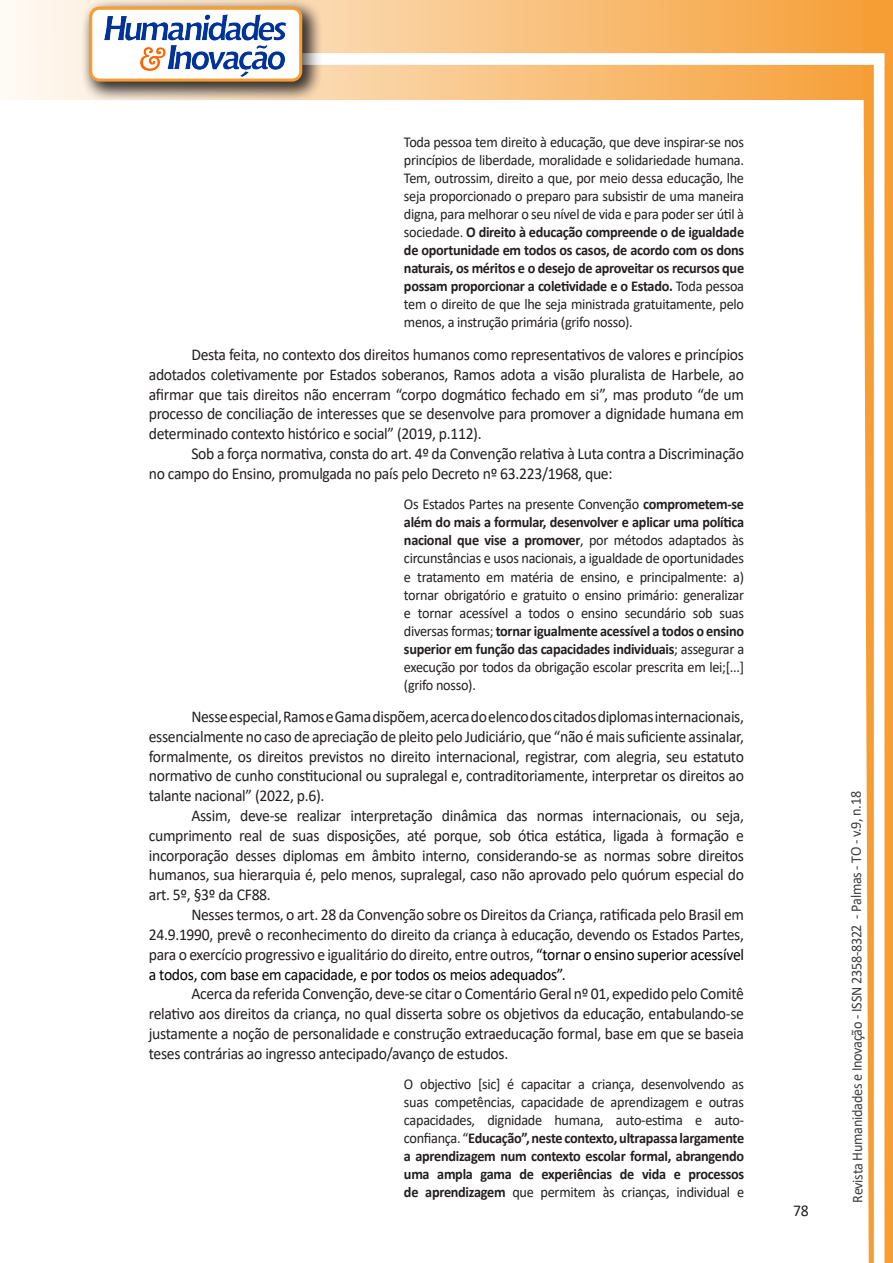
<style>
.page{position:relative;width:893px;height:1263px;background:#fff}
.page>*{position:absolute;margin:0;border:0;box-sizing:border-box;transform-origin:0 0}
.texto{font:16.5px/19.8px "Calibri";letter-spacing:-.02em;color:#231f20;text-align:justify;scale:.95 1}
.citacao{font:15px/18px "Calibri";letter-spacing:-.02em;color:#231f20;text-align:justify;scale:.95 1}
.t1{font:15px "Calibri";letter-spacing:-.025em;color:#3e3e3f;scale:.95 1}
.s1{font-weight:700}
.s2{color:#000}
</style>
<div class="page">
<svg style="left:5px;top:0;width:858px;height:100px;background:#f9c484"></svg>
<div style="left:302px;top:53px;width:582px;height:12px;background:#fff;border:2px solid #fff"></div>
<svg style="left:863px;top:0;width:30px;height:1263px"></svg>
<div style="left:81px;top:0;width:241px;height:102px;background:#231f20;opacity:.75"></div>
<div style="left:91px;top:8px;width:210px;height:72px;background:#fff;border-radius:9px"></div>
<img style="left:104px;top:14px;width:181px;height:62px">
<div style="left:89px;top:7px;width:213px;height:75px;border:3px solid #f69e34;border-radius:9px"></div>
<p class="citacao" style="left:404px;top:133px;width:360px">Toda pessoa tem direito à educação, que deve inspirar-se nos princípios de liberdade, moralidade e solidariedade humana.<br>Tem, outrossim, direito a que, por meio dessa educação, lhe seja proporcionado o preparo para subsistir de uma maneira digna, para melhorar o seu nível de vida e para poder ser útil à sociedade. <span class="s1">O direito à educação compreende o de igualdade de oportunidade em todos os casos, de acordo com os dons naturais, os méritos e o desejo de aproveitar os recursos que possam proporcionar a coletividade e o Estado.</span> Toda pessoa tem o direito de que lhe seja ministrada gratuitamente, pelo menos, a instrução primária (grifo nosso).</p>
<p class="texto" style="left:149px;top:344px;width:628px;text-indent:43px">Desta feita, no contexto dos direitos humanos como representativos de valores e princípios adotados coletivamente por Estados soberanos, Ramos adota a visão pluralista de Harbele, ao afirmar que tais direitos não encerram “corpo dogmático fechado em si”, mas produto “de um processo de conciliação de interesses que se desenvolve para promover a dignidade humana em determinado contexto histórico e social” (2019, p.112).</p>
<p class="texto" style="left:149px;top:443px;width:628px;text-indent:43px">Sob a força normativa, consta do art. 4º da Convenção relativa à Luta contra a Discriminação no campo do Ensino, promulgada no país pelo Decreto nº 63.223/1968, que:</p>
<p class="citacao" style="left:404px;top:495px;width:360px">Os Estados Partes na presente Convenção <span class="s1">comprometem-se além do mais a formular, desenvolver e aplicar uma política nacional que vise a promover</span>, por métodos adaptados às circunstâncias e usos nacionais, a igualdade de oportunidades e tratamento em matéria de ensino, e principalmente: a) tornar obrigatório e gratuito o ensino primário: generalizar e tornar acessível a todos o ensino secundário sob suas diversas formas; <span class="s1">tornar igualmente acessível a todos o ensino superior em função das capacidades individuais</span>; assegurar a execução por todos da obrigação escolar prescrita em lei;[...] (grifo nosso).</p>
<p class="texto" style="left:149px;top:706px;width:628px;text-indent:43px">Nesse especial, Ramos e Gama dispõem, acerca do elenco dos citados diplomas internacionais, essencialmente no caso de apreciação de pleito pelo Judiciário, que “não é mais suficiente assinalar, formalmente, os direitos previstos no direito internacional, registrar, com alegria, seu estatuto normativo de cunho constitucional ou supralegal e, contraditoriamente, interpretar os direitos ao talante nacional” (2022, p.6).</p>
<p class="texto" style="left:149px;top:805px;width:628px;text-indent:43px">Assim, deve-se realizar interpretação dinâmica das normas internacionais, ou seja, cumprimento real de suas disposições, até porque, sob ótica estática, ligada à formação e incorporação desses diplomas em âmbito interno, considerando-se as normas sobre direitos humanos, sua hierarquia é, pelo menos, supralegal, caso não aprovado pelo quórum especial do art. 5º, §3º da CF88.</p>
<p class="texto" style="left:149px;top:904px;width:628px;text-indent:43px">Nesses termos, o art. 28 da Convenção sobre os Direitos da Criança, ratificada pelo Brasil em 24.9.1990, prevê o reconhecimento do direito da criança à educação, devendo os Estados Partes, para o exercício progressivo e igualitário do direito, entre outros, <span class="s2">“tornar o ensino superior acessível a todos, com base em capacidade, e por todos os meios adequados”.</span></p>
<p class="texto" style="left:149px;top:983px;width:628px;text-indent:43px">Acerca da referida Convenção, deve-se citar o Comentário Geral nº 01, expedido pelo Comitê relativo aos direitos da criança, no qual disserta sobre os objetivos da educação, entabulando-se justamente a noção de personalidade e construção extraeducação formal, base em que se baseia teses contrárias ao ingresso antecipado/avanço de estudos.</p>
<p class="citacao" style="left:404px;top:1075px;width:360px">O objectivo [sic] é capacitar a criança, desenvolvendo as suas competências, capacidade de aprendizagem e outras capacidades, dignidade humana, auto-estima e auto&shy;confiança. “<span class="s1">Educação”, neste contexto, ultrapassa largamente a aprendizagem num contexto escolar formal, abrangendo uma ampla gama de experiências de vida e processos de aprendizagem</span> que permitem às crianças, individual e</p>
<p class="texto" style="left:793px;top:1200px;width:18px">78</p>
<p class="t1" style="left:846px;top:1203px;width:435px;rotate:-90deg">Revista Humanidades e Inovação - ISSN 2358-8322 - Palmas - TO - v.9, n.18</p>
</div>
